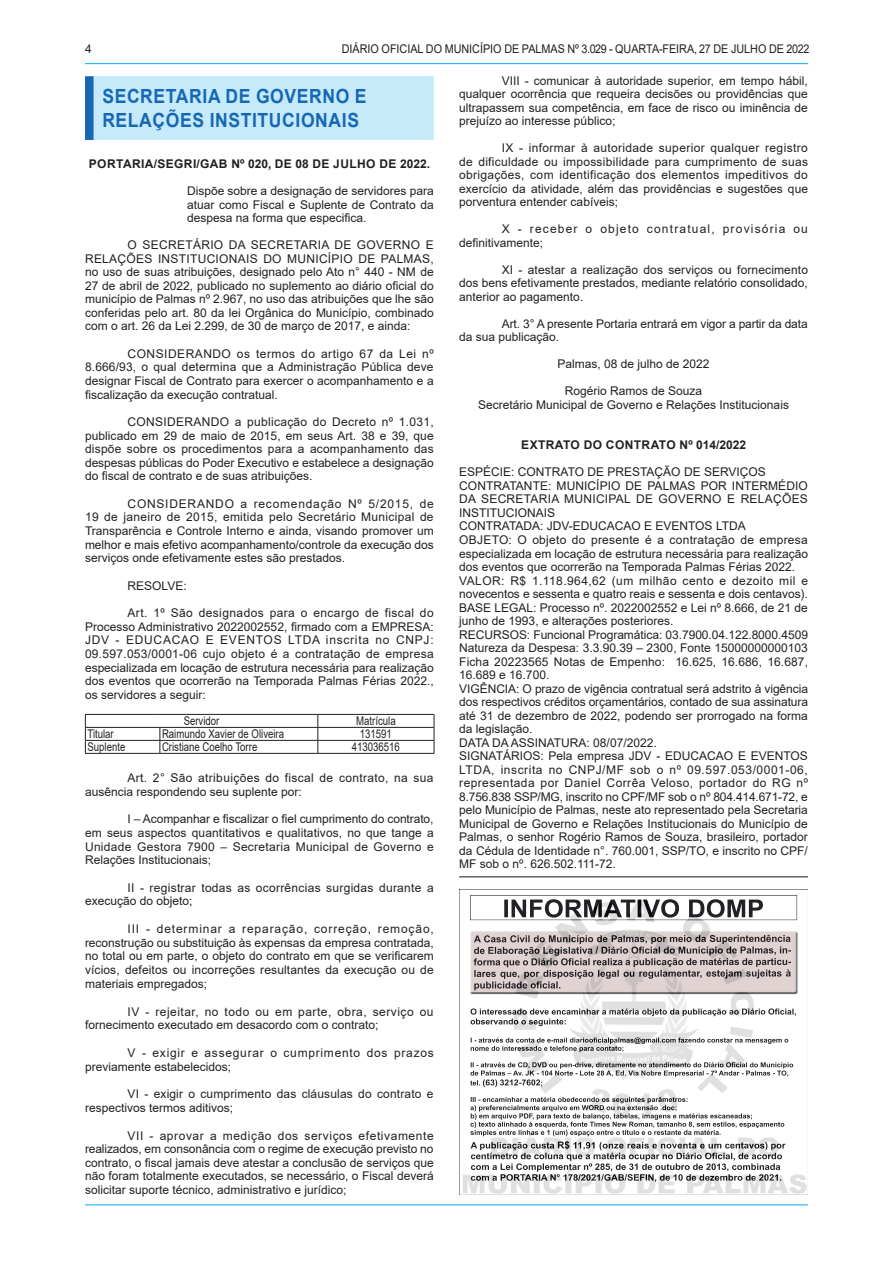
<style>
.page{position:relative;width:893px;height:1263px;background:#fff}
.page>*{position:absolute;margin:0;border:0;box-sizing:border-box;transform-origin:0 0}
.t1{font:700 19.5px/24px "Arial";letter-spacing:.035em;color:#1768b4;scale:.9 1}
.t2{font:12px/13.5px "Arial";color:#231f20;text-align:justify}
.t3{font:12px "Arial";color:#231f20;scale:.8 1}
.t4{font:12px/13.6px "Arial";letter-spacing:.03em;color:#231f20}
.t5{font:700 12px "Arial";letter-spacing:.035em;color:#231f20}
.t6{font:12px "Arial";color:#231f20;scale:.9 1}
.t7{font:12px/13.8px "Arial";letter-spacing:.06em;color:#231f20}
.t8{font:12px/13.6px "Arial";letter-spacing:.025em;color:#231f20}
.t9{font:12px/13.5px "Arial";letter-spacing:.1em;color:#231f20}
</style>
<div class="page">
<hr style="left:85px;top:63px;width:723px;height:1px;background:#00aeef">
<hr style="left:85px;top:1204px;width:723px;height:1px;background:#00aeef">
<div style="left:89px;top:76px;width:349px;height:64px;background:#c6eafa"></div>
<div style="left:85px;top:76px;width:9px;height:64px;background:#1768b4"></div>
<div style="left:434px;top:76px;width:8px;height:64px;background:#fff"></div>
<hr style="left:318px;top:727px;width:116px;height:1px;background:#231f20">
<hr style="left:85px;top:740px;width:75px;height:1px;background:#231f20">
<hr style="left:160px;top:740px;width:158px;height:1px;background:#231f20">
<svg style="left:160px;top:728px;width:1px;height:25px"></svg>
<hr style="left:318px;top:740px;width:116px;height:1px;background:#231f20">
<hr style="left:318px;top:714px;width:116px;height:1px;background:#231f20">
<svg style="left:434px;top:715px;width:1px;height:38px"></svg>
<hr style="left:85px;top:753px;width:75px;height:1px;background:#231f20">
<hr style="left:160px;top:753px;width:158px;height:1px;background:#231f20">
<hr style="left:318px;top:753px;width:116px;height:1px;background:#231f20">
<hr style="left:85px;top:714px;width:75px;height:1px;background:#231f20">
<svg style="left:85px;top:715px;width:1px;height:38px"></svg>
<hr style="left:160px;top:714px;width:158px;height:1px;background:#231f20">
<svg style="left:317px;top:715px;width:1px;height:38px"></svg>
<hr style="left:85px;top:727px;width:75px;height:1px;background:#231f20">
<hr style="left:160px;top:727px;width:158px;height:1px;background:#231f20">
<hr style="left:459px;top:876px;width:349px;height:1px;background:#231f20">
<img style="left:459px;top:889px;width:349px;height:305px">
<img style="left:470px;top:931px;width:327px;height:62px">
<p class="t2" style="left:85px;top:42px;width:8px">4</p>
<p class="t6" style="left:342px;top:40px;width:521px">DIÁRIO OFICIAL DO MUNICÍPIO DE PALMAS Nº 3.029 - QUARTA-FEIRA, 27 DE JULHO DE 2022</p>
<h1 class="t1" style="left:102px;top:85px;width:295px">SECRETARIA DE GOVERNO E<br>RELAÇÕES INSTITUCIONAIS</h1>
<p class="t5" style="left:89px;top:156px;width:343px">PORTARIA/SEGRI/GAB Nº 020, DE 08 DE JULHO DE 2022.</p>
<p class="t2" style="left:187px;top:184px;width:248px">Dispõe sobre a designação de servidores para atuar como Fiscal e Suplente de Contrato da despesa na forma que especifica.</p>
<p class="t2" style="left:85px;top:238px;width:350px;text-indent:43px">O SECRETÁRIO DA SECRETARIA DE GOVERNO E RELAÇÕES INSTITUCIONAIS DO MUNICÍPIO DE PALMAS, no uso de suas atribuições, designado pelo Ato n° 440 - NM de 27 de abril de 2022, publicado no suplemento ao diário oficial do município de Palmas nº 2.967, no uso das atribuições que lhe são conferidas pelo art. 80 da lei Orgânica do Município, combinado com o art. 26 da Lei 2.299, de 30 de março de 2017, e ainda:</p>
<p class="t2" style="left:85px;top:346px;width:350px;text-indent:43px">CONSIDERANDO os termos do artigo 67 da Lei nº 8.666/93, o qual determina que a Administração Pública deve designar Fiscal de Contrato para exercer o acompanhamento e a fiscalização da execução contratual.</p>
<p class="t2" style="left:85px;top:415px;width:350px;text-indent:43px">CONSIDERANDO a publicação do Decreto nº 1.031, publicado em 29 de maio de 2015, em seus Art. 38 e 39, que dispõe sobre os procedimentos para a acompanhamento das despesas públicas do Poder Executivo e estabelece a designação do fiscal de contrato e de suas atribuições.</p>
<p class="t2" style="left:85px;top:497px;width:350px;text-indent:43px">CONSIDERANDO a recomendação Nº 5/2015, de 19 de janeiro de 2015, emitida pelo Secretário Municipal de Transparência e Controle Interno e ainda, visando promover um melhor e mais efetivo acompanhamento/controle da execução dos serviços onde efetivamente estes são prestados.</p>
<p class="t2" style="left:128px;top:579px;width:61px">RESOLVE:</p>
<p class="t2" style="left:85px;top:606px;width:350px;text-indent:43px">Art. 1º São designados para o encargo de fiscal do Processo Administrativo 2022002552, firmado com a EMPRESA:<br>JDV - EDUCACAO E EVENTOS LTDA inscrita no CNPJ:<br>09.597.053/0001-06 cujo objeto é a contratação de empresa especializada em locação de estrutura necessária para realização dos eventos que ocorrerão na Temporada Palmas Férias 2022., os servidores a seguir:</p>
<p class="t3" style="left:184px;top:713px;width:46px">Servidor</p>
<p class="t3" style="left:356px;top:713px;width:51px">Matrícula</p>
<p class="t3" style="left:87px;top:726px;width:34px">Titular</p>
<p class="t3" style="left:162px;top:726px;width:154px">Raimundo Xavier de Oliveira</p>
<p class="t3" style="left:360px;top:726px;width:42px">131591</p>
<p class="t3" style="left:87px;top:739px;width:49px">Suplente</p>
<p class="t3" style="left:162px;top:739px;width:121px">Cristiane Coelho Torre</p>
<p class="t3" style="left:352px;top:739px;width:62px">413036516</p>
<p class="t4" style="left:85px;top:771px;width:350px;text-indent:43px">Art. 2° São atribuições do fiscal de contrato, na sua ausência respondendo seu suplente por:</p>
<p class="t2" style="left:85px;top:812px;width:350px;text-indent:43px">I – Acompanhar e fiscalizar o fiel cumprimento do contrato, em seus aspectos quantitativos e qualitativos, no que tange a Unidade Gestora 7900 – Secretaria Municipal de Governo e Relações Institucionais;</p>
<p class="t8" style="left:85px;top:880px;width:350px;text-indent:43px">II - registrar todas as ocorrências surgidas durante a execução do objeto;</p>
<p class="t2" style="left:85px;top:921px;width:350px;text-indent:43px">III - determinar a reparação, correção, remoção, reconstrução ou substituição às expensas da empresa contratada, no total ou em parte, o objeto do contrato em que se verificarem vícios, defeitos ou incorreções resultantes da execução ou de materiais empregados;</p>
<p class="t2" style="left:85px;top:1004px;width:350px;text-indent:43px">IV - rejeitar, no todo ou em parte, obra, serviço ou fornecimento executado em desacordo com o contrato;</p>
<p class="t7" style="left:85px;top:1046px;width:350px;text-indent:43px">V - exigir e assegurar o cumprimento dos prazos previamente estabelecidos;</p>
<p class="t2" style="left:85px;top:1087px;width:350px;text-indent:43px">VI - exigir o cumprimento das cláusulas do contrato e respectivos termos aditivos;</p>
<p class="t2" style="left:85px;top:1128px;width:350px;text-indent:43px">VII - aprovar a medição dos serviços efetivamente realizados, em consonância com o regime de execução previsto no contrato, o fiscal jamais deve atestar a conclusão de serviços que não foram totalmente executados, se necessário, o Fiscal deverá solicitar suporte técnico, administrativo e jurídico;</p>
<p class="t2" style="left:459px;top:74px;width:350px;text-indent:43px">VIII - comunicar à autoridade superior, em tempo hábil, qualquer ocorrência que requeira decisões ou providências que ultrapassem sua competência, em face de risco ou iminência de prejuízo ao interesse público;</p>
<p class="t2" style="left:459px;top:141px;width:350px;text-indent:43px">IX - informar à autoridade superior qualquer registro de dificuldade ou impossibilidade para cumprimento de suas obrigações, com identificação dos elementos impeditivos do exercício da atividade, além das providências e sugestões que porventura entender cabíveis;</p>
<p class="t9" style="left:459px;top:222px;width:350px;text-indent:43px">X - receber o objeto contratual, provisória ou definitivamente;</p>
<p class="t2" style="left:459px;top:263px;width:350px;text-indent:43px">XI - atestar a realização dos serviços ou fornecimento dos bens efetivamente prestados, mediante relatório consolidado, anterior ao pagamento.</p>
<p class="t2" style="left:459px;top:317px;width:350px;text-indent:43px">Art. 3° A presente Portaria entrará em vigor a partir da data da sua publicação.</p>
<p class="t2" style="left:557px;top:357px;width:154px">Palmas, 08 de julho de 2022</p>
<p class="t2" style="left:478px;top:384px;width:312px;text-align:center">Rogério Ramos de Souza<br>Secretário Municipal de Governo e Relações Institucionais</p>
<p class="t5" style="left:521px;top:437px;width:226px">EXTRATO DO CONTRATO Nº 014/2022</p>
<p class="t2" style="left:459px;top:465px;width:350px;text-align:left">ESPÉCIE: CONTRATO DE PRESTAÇÃO DE SERVIÇOS CONTRATANTE: MUNICÍPIO DE PALMAS POR INTERMÉDIO DA SECRETARIA MUNICIPAL DE GOVERNO E RELAÇÕES INSTITUCIONAIS<br>CONTRATADA: JDV-EDUCACAO E EVENTOS LTDA<br>OBJETO: O objeto do presente é a contratação de empresa especializada em locação de estrutura necessária para realização dos eventos que ocorrerão na Temporada Palmas Férias 2022.<br>VALOR: R$ 1.118.964,62 (um milhão cento e dezoito mil e novecentos e sessenta e quatro reais e sessenta e dois centavos).<br>BASE LEGAL: Processo nº. 2022002552 e Lei nº 8.666, de 21 de junho de 1993, e alterações posteriores.<br>RECURSOS: Funcional Programática: 03.7900.04.122.8000.4509<br>Natureza da Despesa: 3.3.90.39 – 2300, Fonte 15000000000103<br>Ficha 20223565 Notas de Empenho: 16.625, 16.686, 16.687, 16.689 e 16.700.<br>VIGÊNCIA: O prazo de vigência contratual será adstrito à vigência dos respectivos créditos orçamentários, contado de sua assinatura até 31 de dezembro de 2022, podendo ser prorrogado na forma da legislação.<br>DATA DA ASSINATURA: 08/07/2022.<br>SIGNATÁRIOS: Pela empresa JDV - EDUCACAO E EVENTOS LTDA, inscrita no CNPJ/MF sob o nº 09.597.053/0001-06, representada por Daniel Corrêa Veloso, portador do RG nº 8.756.838 SSP/MG, inscrito no CPF/MF sob o nº 804.414.671-72, e pelo Município de Palmas, neste ato representado pela Secretaria Municipal de Governo e Relações Institucionais do Município de Palmas, o senhor Rogério Ramos de Souza, brasileiro, portador da Cédula de Identidade n°. 760.001, SSP/TO, e inscrito no CPF/ MF sob o nº. 626.502.111-72.</p>
</div>
